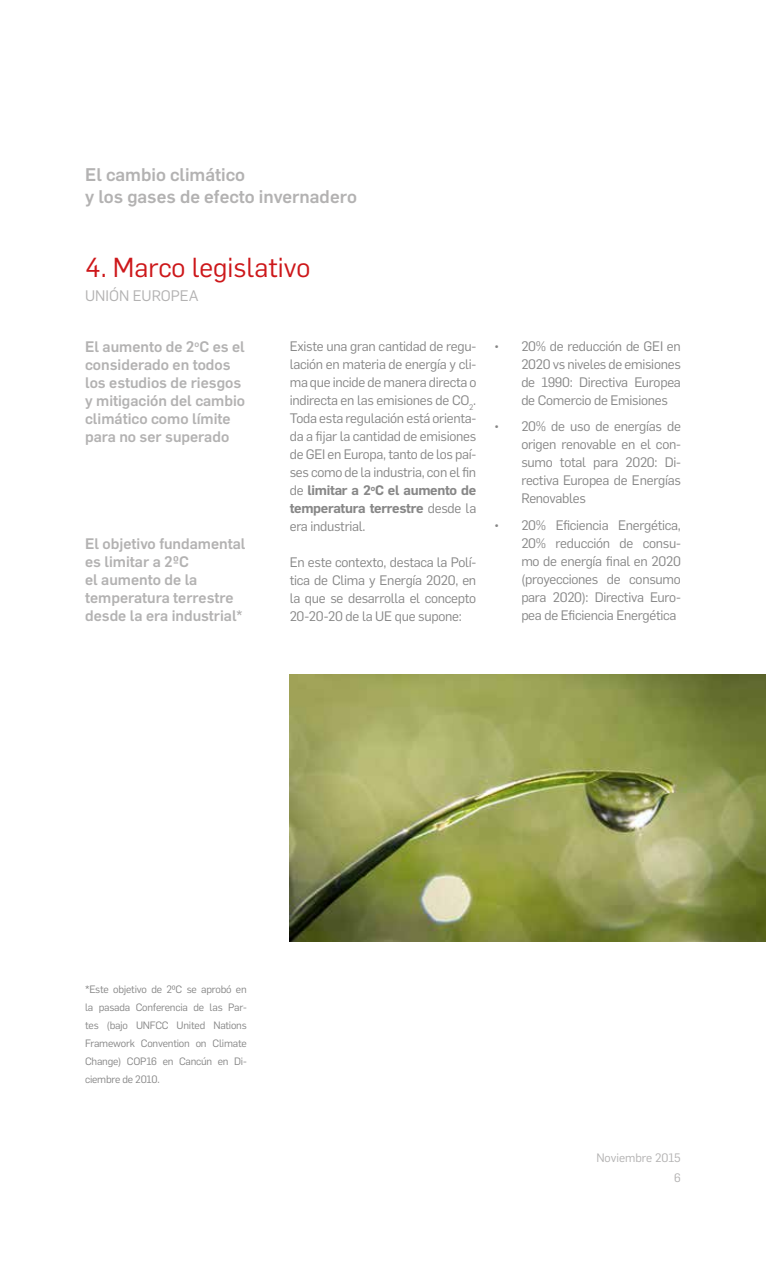
<style>
.page{position:relative;width:766px;height:1263px;background:#fff}
.page>*{position:absolute;margin:0;border:0;box-sizing:border-box;transform-origin:0 0}
.t1{font:27px "Flama";color:#cd171a}
.t2{font:500 18px/21.6px "Flama";color:#b3b2b2}
.t3{font:500 15px/18px "Flama";color:#b3b2b2}
.t4{font:15px "Flama";color:#b3b2b2}
.t5{font:13.5px/18px "Flama";letter-spacing:-.02em;color:#878787;text-align:justify}
.t6{font:12px/19.5px "Flama";color:#b3b2b2;text-align:right}
.t7{font:10.5px/18px "Flama";letter-spacing:-.02em;color:#878787;text-align:justify}
.s1{font-weight:600}
</style>
<div class="page">
<img style="left:289px;top:674px;width:476px;height:268px">
<h2 class="t2" style="left:85px;top:163px;width:273px">El cambio climático<br>y los gases de efecto invernadero</h2>
<h1 class="t1" style="left:85px;top:247px;width:227px">4. Marco legislativo</h1>
<p class="t4" style="left:85px;top:284px;width:115px">UNIÓN EUROPEA</p>
<p class="t3" style="left:85px;top:337px;width:161px">El aumento de 2<sup>o</sup>C es el considerado en todos los estudios de riesgos y mitigación del cambio climático como límite para no ser superado</p>
<p class="t3" style="left:85px;top:534px;width:162px">El objetivo fundamental es limitar a 2ºC<br>el aumento de la temperatura terrestre desde la era industrial*</p>
<p class="t5" style="left:289px;top:336px;width:188px">Existe una gran cantidad de regu&shy;lación en materia de energía y cli&shy;ma que incide de manera directa o indirecta en las emisiones de CO<sub>2</sub>.<br>Toda esta regulación está orienta&shy;da a fijar la cantidad de emisiones de GEI en Europa, tanto de los paí&shy;ses como de la industria, con el fin de <span class="s1">limitar a 2</span><sup>o</sup><span class="s1">C el aumento de temperatura terrestre</span> desde la era industrial.</p>
<p class="t5" style="left:289px;top:552px;width:188px">En este contexto, destaca la Polí&shy;tica de Clima y Energía 2020, en la que se desarrolla el concepto 20-20-20 de la UE que supone:</p>
<p class="t5" style="left:521px;top:336px;width:161px;text-indent:-27px">• 20% de reducción de GEI en 2020 vs niveles de emisiones de 1990: Directiva Europea de Comercio de Emisiones</p>
<p class="t5" style="left:521px;top:417px;width:161px;text-indent:-27px">• 20% de uso de energías de origen renovable en el con&shy;sumo total para 2020: Di&shy;rectiva Europea de Energías Renovables</p>
<p class="t5" style="left:521px;top:515px;width:161px;text-indent:-27px">• 20% Eficiencia Energética, 20% reducción de consu&shy;mo de energía final en 2020 (proyecciones de consumo para 2020): Directiva Euro&shy;pea de Eficiencia Energética</p>
<p class="t7" style="left:85px;top:979px;width:163px">*Este objetivo de 20C se aprobó en la pasada Conferencia de las Par&shy;tes (bajo UNFCC United Nations Framework Convention on Climate Change) COP16 en Cancún en Di&shy;ciembre de 2010.</p>
<p class="t6" style="left:596px;top:1147px;width:86px">Noviembre 2015<br>6</p>
</div>
